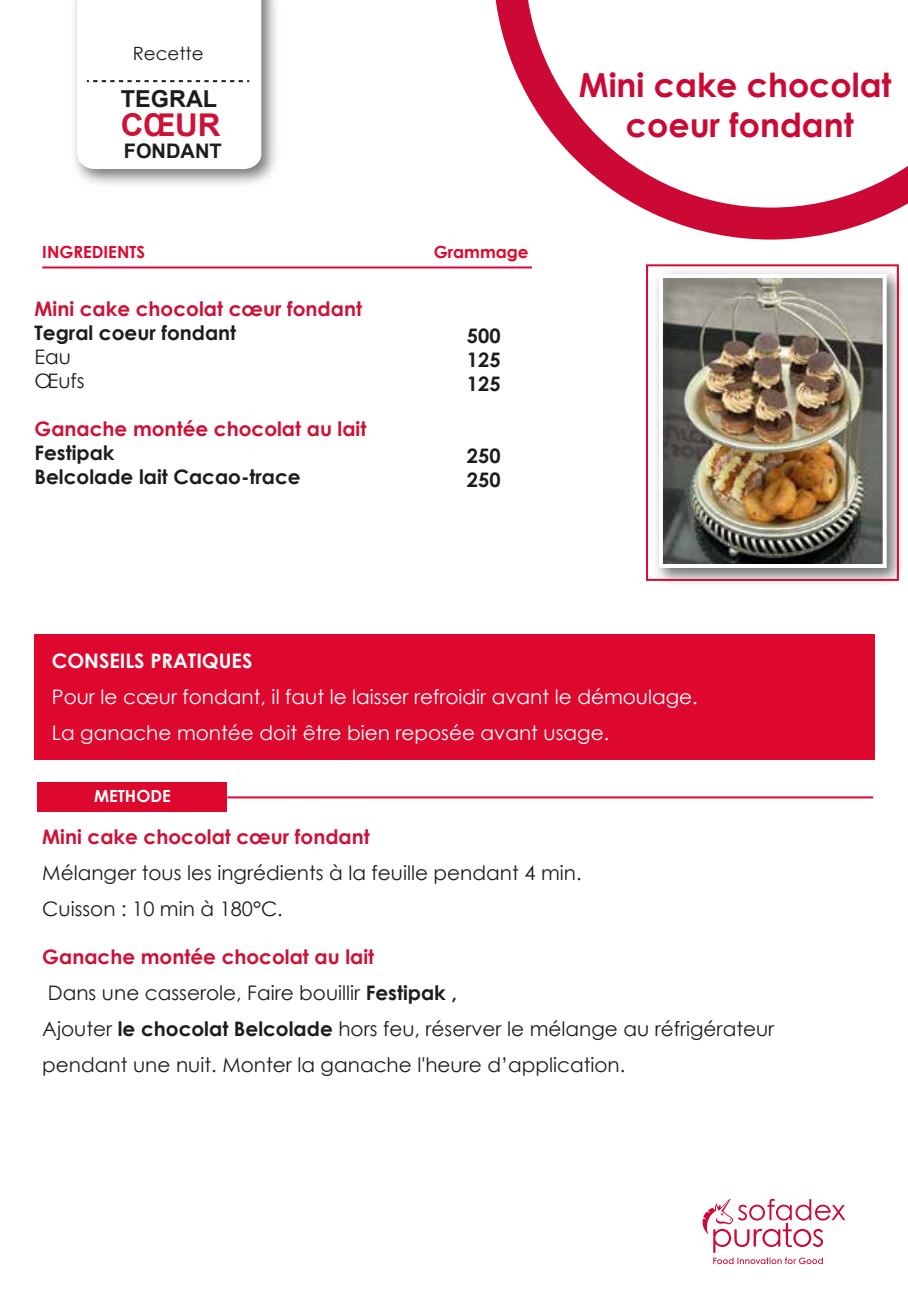
<style>
.page{position:relative;width:908px;height:1304px;background:#fff}
.page>*{position:absolute;margin:0;border:0;box-sizing:border-box;transform-origin:0 0}
.t1{font:700 33.2px/39.8px "Century Gothic";color:#cc0935;text-align:center}
.t2{font:700 31.4px "Arial";color:#cd1237}
.t3{font:700 23.4px "Arial";color:#1d1d1b}
.t4{font:20px/36px "Century Gothic";color:#1d1d1b}
.t5{font:20px/36px "Century Gothic";color:#fff}
.t6{font:700 20px "Century Gothic";color:#cd1237}
.t7{font:700 20px/24px "Century Gothic";color:#1d1d1b}
.t8{font:700 20px "Century Gothic";color:#fff}
.t9{font:700 20px "Arial";color:#1d1d1b}
.t10{font:18.2px "Century Gothic";color:#1d1d1b}
.t11{font:700 16.8px "Century Gothic";color:#de072d}
.t12{font:700 16.8px "Century Gothic";color:#fff}
.s1{font-weight:700;color:#cd1237}
.s2{font-weight:700}
</style>
<div class="page">
<svg style="left:702px;top:1198px;width:143px;height:66px"></svg>
<hr style="left:42px;top:266px;width:489px;height:2px;background:#de072d">
<hr style="left:227px;top:796px;width:645px;height:2px;background:#de072d">
<div style="left:37px;top:782px;width:190px;height:30px;background:#de072d"></div>
<img style="left:647px;top:264px;width:254px;height:319px">
<div style="left:658px;top:274px;width:228px;height:294px;border:4px solid #fff"></div>
<img style="left:74px;top:0;width:202px;height:184px">
<svg style="left:495px;top:0;width:412px;height:240px"></svg>
<svg style="left:77px;top:0;width:184px;height:169px"></svg>
<div style="left:34px;top:634px;width:840px;height:125px;background:#de072d"></div>
<p class="t10" style="left:133px;top:41px;width:72px">Recette</p>
<p class="t3" style="left:121px;top:83px;width:98px">TEGRAL</p>
<h2 class="t2" style="left:121px;top:105px;width:101px">CŒUR</h2>
<p class="t9" style="left:124px;top:137px;width:100px">FONDANT</p>
<p class="t11" style="left:42px;top:242px;width:104px">INGREDIENTS</p>
<p class="t11" style="left:433px;top:242px;width:96px">Grammage</p>
<p class="t6" style="left:34px;top:296px;width:329px">Mini cake chocolat cœur fondant</p>
<p class="t7" style="left:34px;top:320px;width:203px">Tegral coeur fondant</p>
<p class="t4" style="left:34px;top:345px;width:52px;line-height:24px">Eau<br>Œufs</p>
<p class="t6" style="left:34px;top:416px;width:333px">Ganache montée chocolat au lait</p>
<p class="t7" style="left:34px;top:440px;width:268px">Festipak<br>Belcolade lait Cacao-trace</p>
<p class="t7" style="left:466px;top:324px;width:35px;text-align:justify">500<br>125<br>125</p>
<p class="t7" style="left:466px;top:444px;width:35px">250<br>250</p>
<h1 class="t1" style="left:578px;top:64px;width:314px">Mini cake chocolat coeur fondant</h1>
<p class="t8" style="left:52px;top:649px;width:202px">CONSEILS PRATIQUES</p>
<p class="t5" style="left:52px;top:679px;width:647px">Pour le cœur fondant, il faut le laisser refroidir avant le démoulage.<br>La ganache montée doit être bien reposée avant usage.</p>
<p class="t12" style="left:94px;top:786px;width:78px">METHODE</p>
<p class="t6" style="left:42px;top:824px;width:329px">Mini cake chocolat cœur fondant</p>
<p class="t4" style="left:42px;top:855px;width:540px">Mélanger tous les ingrédients à la feuille pendant 4 min.<br>Cuisson : 10 min à 180°C.</p>
<p class="t4" style="left:42px;top:939px;width:733px"><span class="s1">Ganache montée chocolat au lait<br></span>Dans une casserole, Faire bouillir <span class="s2">Festipak ,<br></span>Ajouter <span class="s2">le chocolat Belcolade</span> hors feu, réserver le mélange au réfrigérateur pendant une nuit. Monter la ganache l'heure d’application.</p>
</div>
